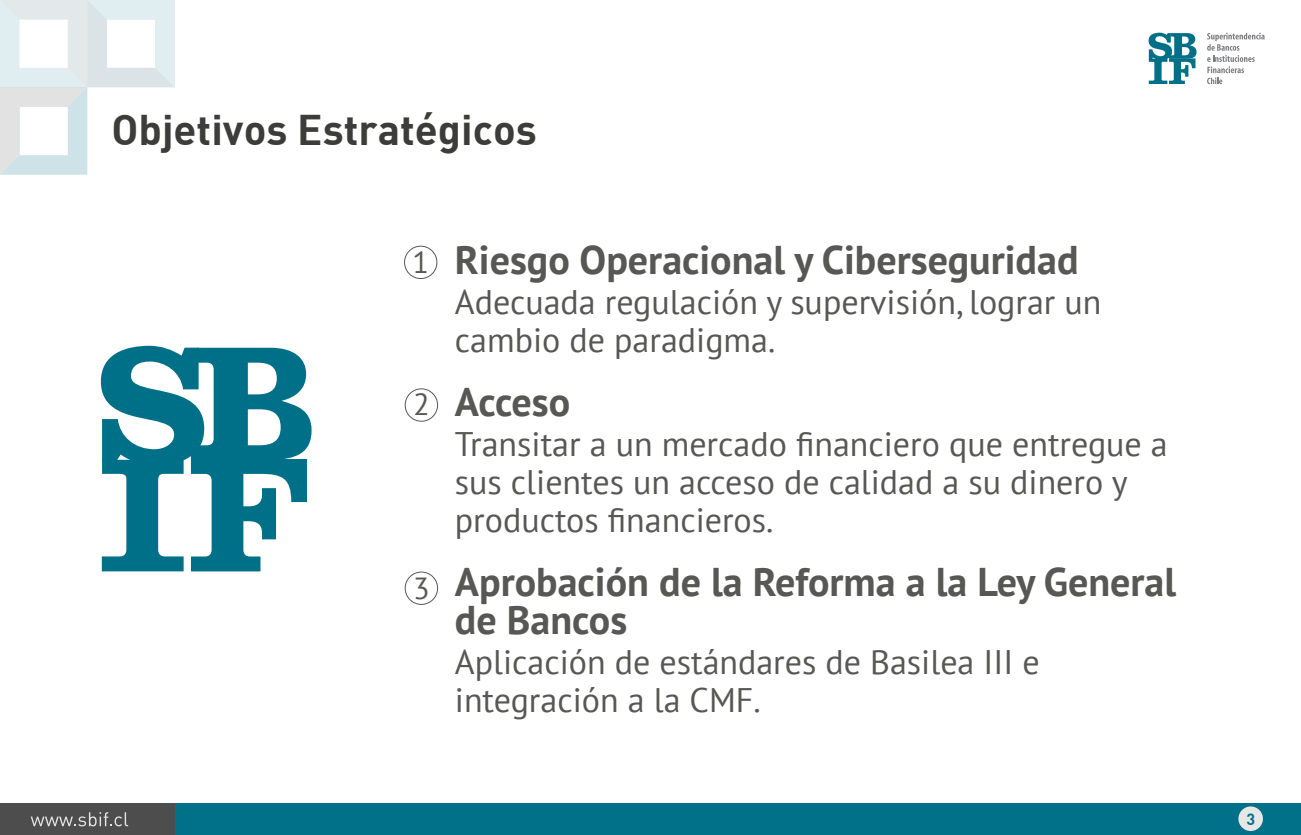
<style>
.page{position:relative;width:1301px;height:835px;background:#fff}
.page>*{position:absolute;margin:0;border:0;box-sizing:border-box;transform-origin:0 0}
.t1{font:42px "DIN Bold";color:#3c3c3b}
.t2{font:700 40px/38px "PT Sans";color:#575756}
.t3{font:34px/38px "PT Sans";color:#575756}
.t4{font:30.4px "PT Sans";color:#575756}
.t5{font:16px "DIN Bold";color:#007188}
</style>
<div class="page">
<div style="left:0;top:803px;width:1300px;height:31px;background:#007188"></div>
<div style="left:0;top:803px;width:175px;height:31px;background:#4d4d4d"></div>
<svg style="left:31px;top:812px;width:97px;height:14px"></svg>
<svg style="left:0;top:0;width:175px;height:175px"></svg>
<div style="left:1238px;top:806px;width:24px;height:24px;background:#e7e7e7;border-radius:50%"></div>
<svg style="left:1148px;top:33px;width:48px;height:51px"></svg>
<svg style="left:1207px;top:33px;width:57px;height:51px"></svg>
<div style="left:404px;top:246px;width:33px;height:33px;border:1px solid #575756;border-radius:50%"></div>
<div style="left:405px;top:388px;width:33px;height:33px;border:1px solid #575756;border-radius:50%"></div>
<div style="left:405px;top:571px;width:33px;height:33px;border:1px solid #575756;border-radius:50%"></div>
<svg style="left:101px;top:346px;width:210px;height:225px"></svg>
<p class="t1" style="left:111px;top:102px;width:427px">Objetivos Estratégicos</p>
<p class="t4" style="left:412px;top:242px;width:18px">1</p>
<p class="t4" style="left:413px;top:385px;width:18px">2</p>
<p class="t4" style="left:413px;top:568px;width:18px">3</p>
<p class="t2" style="left:455px;top:240px;width:625px">Riesgo Operacional y Ciberseguridad</p>
<p class="t3" style="left:455px;top:282px;width:648px">Adecuada regulación y supervisión, lograr un cambio de paradigma.</p>
<p class="t2" style="left:455px;top:382px;width:117px">Acceso</p>
<p class="t3" style="left:455px;top:424px;width:714px">Transitar a un mercado financiero que entregue a sus clientes un acceso de calidad a su dinero y productos financieros.</p>
<p class="t2" style="left:455px;top:562px;width:722px">Aprobación de la Reforma a la Ley General de Bancos</p>
<p class="t3" style="left:455px;top:642px;width:586px">Aplicación de estándares de Basilea III e integración a la CMF.</p>
<p class="t5" style="left:1246px;top:808px;width:10px">3</p>
</div>
